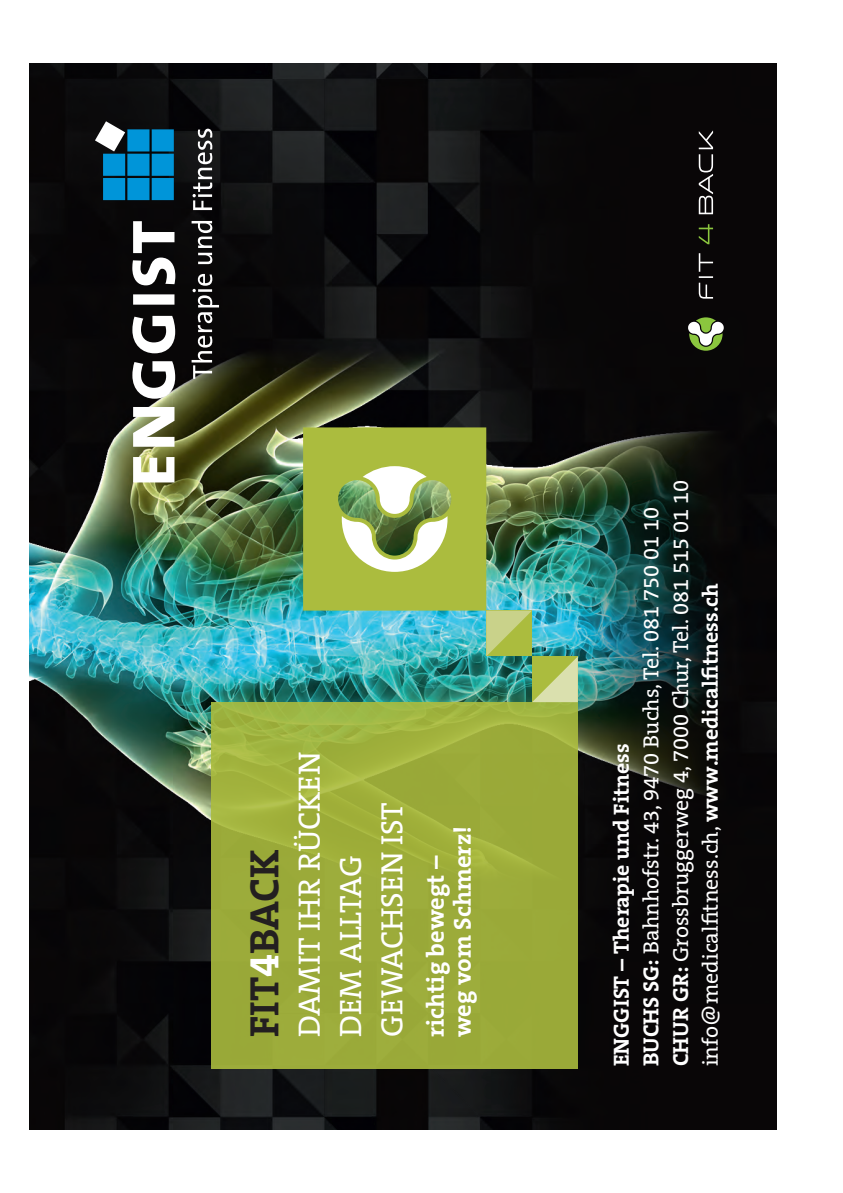
<style>
.page{position:relative;width:843px;height:1193px;background:#fff}
.page>*{position:absolute;margin:0;border:0;box-sizing:border-box;transform-origin:0 0}
.t1{font:700 41.4px "The Serif B W7";color:#231f20}
.t2{font:31px/41.4px "The Serif B W5 Plain";color:#fff}
.t3{font:700 24.6px/27.2px "The Serif B W7";color:#fff}
.t4{font:22px/29.8px "The Serif B W5 Plain";color:#fff}
.t5{font:700 22px "The Serif B W7";color:#fff}
.s1{color:#fff}
.s2{font-family:"The Serif B W7";font-weight:700}
</style>
<div class="page">
<img style="left:29px;top:63px;width:747px;height:1066px">
<svg style="left:95px;top:121px;width:124px;height:361px;background:#404d4b"></svg>
<div style="left:211px;top:702px;width:367px;height:366px;background:linear-gradient(to bottom,#a0b33e,#99a737)"></div>
<svg style="left:698px;top:253px;width:15px;height:45px"></svg>
<svg style="left:698px;top:224px;width:15px;height:20px"></svg>
<svg style="left:698px;top:131px;width:15px;height:83px"></svg>
<svg style="left:688px;top:317px;width:35px;height:34px"></svg>
<img style="left:303px;top:427px;width:275px;height:275px">
<h1 class="t1" style="left:237px;top:1037px;width:189px;rotate:-90deg">FIT<span class="s1">4</span>BACK</h1>
<h2 class="t2" style="left:289px;top:1037px;width:287px;rotate:-90deg">DAMIT IHR RÜCKEN<br>DEM ALLTAG<br>GEWACHSEN IST</h2>
<p class="t3" style="left:422px;top:1037px;width:212px;rotate:-90deg">richtig bewegt – weg vom Schmerz!</p>
<p class="t5" style="left:606px;top:1066px;width:324px;rotate:-90deg">ENGGIST – Therapie und Fitness</p>
<p class="t4" style="left:636px;top:1066px;width:587px;rotate:-90deg"><span class="s2">BUCHS SG:</span> Bahnhofstr. 43, 9470 Buchs, Tel. 081 750 01 10<br><span class="s2">CHUR GR:</span> Grossbruggerweg 4, 7000 Chur, Tel. 081 515 01 10 info@medicalfitness.ch, <span class="s2">www.medicalfitness.ch</span></p>
</div>
